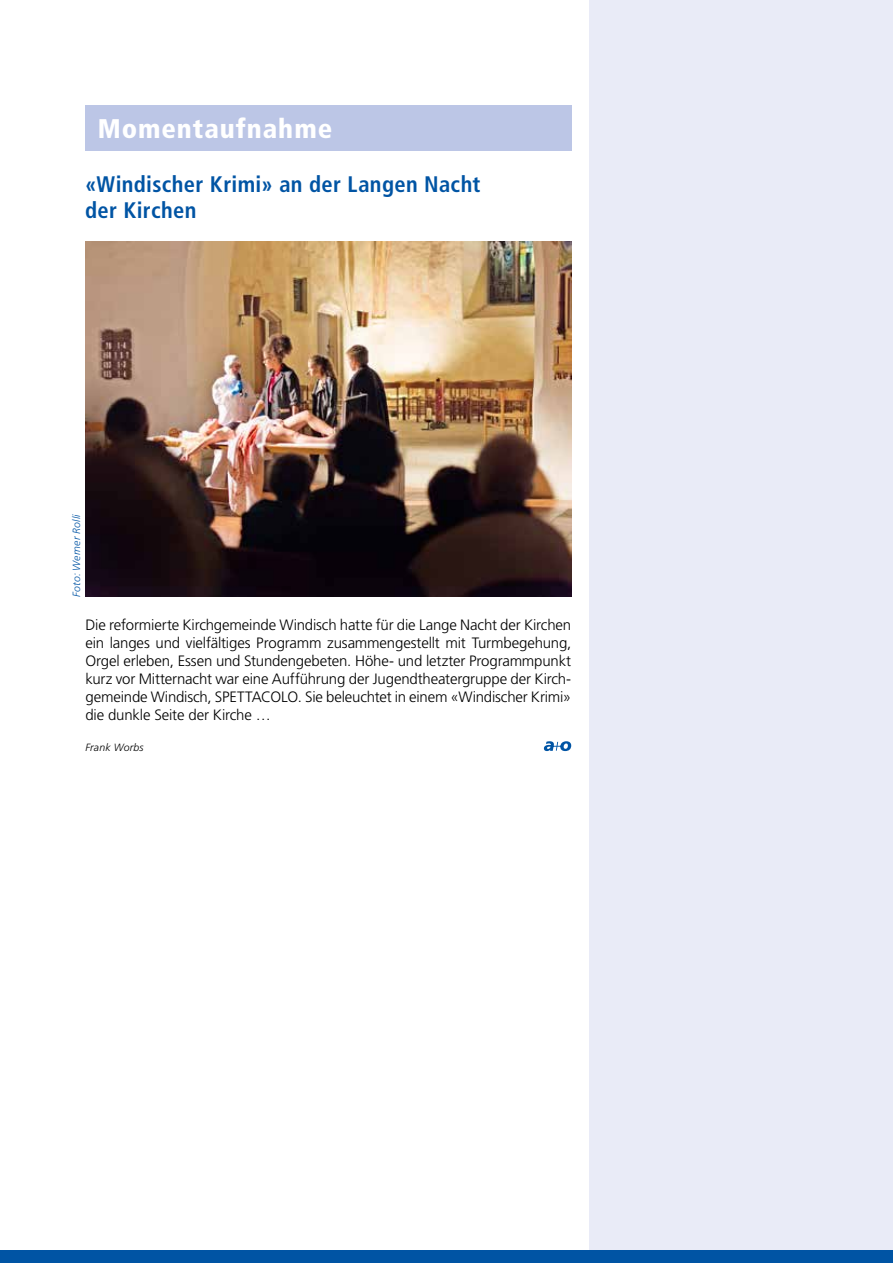
<style>
.page{position:relative;width:893px;height:1263px;background:#fff}
.page>*{position:absolute;margin:0;border:0;box-sizing:border-box;transform-origin:0 0}
.t1{font:900 condensed 27px "Frutiger";letter-spacing:.035em;color:#fff}
.t2{font:700 condensed 22.5px/25.5px "Frutiger";letter-spacing:.015em;color:#0054a4}
.t3{font:300 15px/18px "Frutiger";letter-spacing:-.015em;color:#000;text-align:justify}
.t4{font:italic 300 10.5px "Frutiger";letter-spacing:.015em;color:#0054a4}
.t5{font:italic 300 10.5px "Frutiger";letter-spacing:.015em;color:#000}
</style>
<div class="page">
<div style="left:589px;top:0;width:304px;height:1250px;background:#e9ebf7"></div>
<div style="left:0;top:1250px;width:893px;height:13px;background:#0054a4"></div>
<img style="left:85px;top:241px;width:486px;height:356px">
<div style="left:85px;top:105px;width:486px;height:46px;background:#bcc6e6"></div>
<svg style="left:544px;top:741px;width:27px;height:10px"></svg>
<h1 class="t1" style="left:98px;top:113px;width:236px">Momentaufnahme</h1>
<h2 class="t2" style="left:85px;top:172px;width:397px">«Windischer Krimi» an der Langen Nacht der Kirchen</h2>
<p class="t4" style="left:71px;top:597px;width:84px;rotate:-90deg">Foto: Werner Rolli</p>
<p class="t3" style="left:85px;top:615px;width:487px">Die reformierte Kirchgemeinde Windisch hatte für die Lange Nacht der Kirchen ein langes und vielfältiges Programm zusammengestellt mit Turmbegehung, Orgel erleben, Essen und Stundengebeten. Höhe- und letzter Programmpunkt kurz vor Mitternacht war eine Aufführung der Jugendtheatergruppe der Kirch&shy;gemeinde Windisch, SPETTACOLO. Sie beleuchtet in einem «Windischer Krimi» die dunkle Seite der Kirche …</p>
<p class="t5" style="left:85px;top:741px;width:60px">Frank Worbs</p>
</div>
